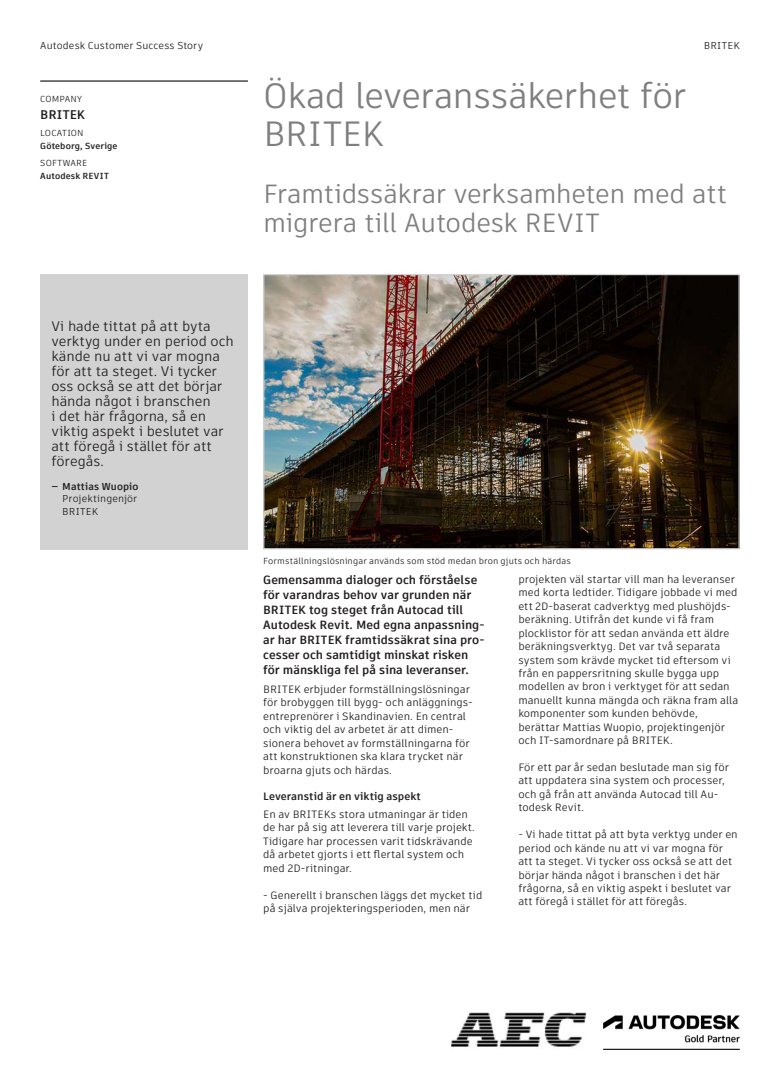
<style>
.page{position:relative;width:780px;height:1088px;background:#fff}
.page>*{position:absolute;margin:0;border:0;box-sizing:border-box;transform-origin:0 0}
.Headline{font:35px/37.5px "Artifakt Element";letter-spacing:-.015em;color:#7f7f7f}
.Subhead{font:26.25px/28.8px "Artifakt Element";letter-spacing:-.015em;color:#7f7f7f}
.Box_Quote{font:13.75px/15px "Artifakt Element";letter-spacing:-.005em;color:#231f20}
.Contents_style_compa{font:700 12.5px "Artifakt Element";letter-spacing:.015em;color:#231f20}
.Text_heading{font:700 11.88px/15px "Artifakt Element";color:#231f20}
.Body_Text{font:10.62px/13.5px "Artifakt Element";color:#231f20}
.Box_Quote_Title_and{font:10px "Artifakt Element";letter-spacing:.01em;color:#231f20}
.t1{font:700 10px "Artifakt Element";letter-spacing:.01em;color:#231f20}
.Courtesy_Statement_t{font:8.75px "Artifakt Element";letter-spacing:.015em;color:#231f20}
.Contents_style_respo{font:700 8.75px "Artifakt Element";letter-spacing:.015em;color:#231f20}
.Contents_style_headi{font:8.75px "Artifakt Element";letter-spacing:.02em;color:#231f20}
.s1{font-weight:700}
</style>
<div class="page">
<img style="left:603px;top:1015px;width:136px;height:34px">
<img style="left:265px;top:276px;width:472px;height:271px">
<div style="left:263px;top:274px;width:476px;height:275px;border:1px solid #d2d2d2"></div>
<div style="left:40px;top:274px;width:208px;height:275px;background:#d2d2d2"></div>
<hr style="left:40px;top:80px;width:208px;height:2px;background:#231f20">
<img style="left:452px;top:1012px;width:133px;height:35px">
<p class="Box_Quote_Title_and" style="left:40px;top:38px;width:164px">Autodesk Customer Success Story</p>
<p class="Box_Quote_Title_and" style="left:703px;top:38px;width:37px">BRITEK</p>
<p class="Contents_style_headi" style="left:40px;top:93px;width:43px">COMPANY</p>
<p class="Contents_style_compa" style="left:40px;top:106px;width:46px">BRITEK</p>
<p class="Contents_style_headi" style="left:40px;top:127px;width:45px">LOCATION</p>
<p class="Contents_style_respo" style="left:40px;top:140px;width:79px">Göteborg, Sverige</p>
<p class="Contents_style_headi" style="left:40px;top:156px;width:48px">SOFTWARE</p>
<p class="Contents_style_respo" style="left:40px;top:169px;width:70px">Autodesk REVIT</p>
<p class="Headline" style="left:263px;top:77px;width:424px">Ökad leveranssäkerhet för<br>BRITEK</p>
<p class="Subhead" style="left:263px;top:180px;width:465px">Framtidssäkrar verksamheten med att migrera till Autodesk REVIT</p>
<p class="Box_Quote" style="left:51px;top:318px;width:184px">Vi hade tittat på att byta verktyg under en period och kände nu att vi var mogna för att ta steget. Vi tycker oss också se att det börjar hända något i branschen<br>i det här frågorna, så en viktig aspekt i beslutet var att föregå i stället för att föregås.</p>
<p class="t1" style="left:51px;top:479px;width:88px">— Mattias Wuopio</p>
<p class="Box_Quote_Title_and" style="left:62px;top:491px;width:76px">Projektingenjör</p>
<p class="Box_Quote_Title_and" style="left:62px;top:504px;width:37px">BRITEK</p>
<p class="Courtesy_Statement_t" style="left:263px;top:555px;width:309px">Formställningslösningar används som stöd medan bron gjuts och härdas</p>
<p class="Text_heading" style="left:263px;top:572px;width:223px">Gemensamma dialoger och förståelse för varandras behov var grunden när BRITEK tog steget från Autocad till Autodesk Revit. Med egna anpassning&shy;ar har BRITEK framtidssäkrat sina pro&shy;cesser och samtidigt minskat risken för mänskliga fel på sina leveranser.</p>
<p class="Body_Text" style="left:263px;top:682px;width:211px">BRITEK erbjuder formställningslösningar för brobyggen till bygg- och anläggnings&shy;entreprenörer i Skandinavien. En central och viktig del av arbetet är att dimen&shy;sionera behovet av formställningarna för att konstruktionen ska klara trycket när broarna gjuts och härdas.</p>
<p class="Body_Text" style="left:263px;top:788px;width:206px;line-height:17.5px"><span class="s1">Leveranstid är en viktig aspekt<br></span>En av BRITEKs stora utmaningar är tiden</p>
<p class="Body_Text" style="left:263px;top:821px;width:213px">de har på sig att leverera till varje projekt.<br>Tidigare har processen varit tidskrävande då arbetet gjorts i ett flertal system och med 2D-ritningar.</p>
<p class="Body_Text" style="left:263px;top:888px;width:221px">- Generellt i branschen läggs det mycket tid på själva projekteringsperioden, men när</p>
<p class="Body_Text" style="left:518px;top:572px;width:221px">projekten väl startar vill man ha leveranser med korta ledtider. Tidigare jobbade vi med ett 2D-baserat cadverktyg med plushöjds&shy;beräkning. Utifrån det kunde vi få fram plocklistor för att sedan använda ett äldre beräkningsverktyg. Det var två separata system som krävde mycket tid eftersom vi från en pappersritning skulle bygga upp modellen av bron i verktyget för att sedan manuellt kunna mängda och räkna fram alla komponenter som kunden behövde, berättar Mattias Wuopio, projektingenjör och IT-samordnare på BRITEK.</p>
<p class="Body_Text" style="left:518px;top:760px;width:212px">För ett par år sedan beslutade man sig för att uppdatera sina system och processer, och gå från att använda Autocad till Au&shy;todesk Revit.</p>
<p class="Body_Text" style="left:518px;top:828px;width:221px">- Vi hade tittat på att byta verktyg under en period och kände nu att vi var mogna för att ta steget. Vi tycker oss också se att det börjar hända något i branschen i det här frågorna, så en viktig aspekt i beslutet var att föregå i stället för att föregås.</p>
</div>
